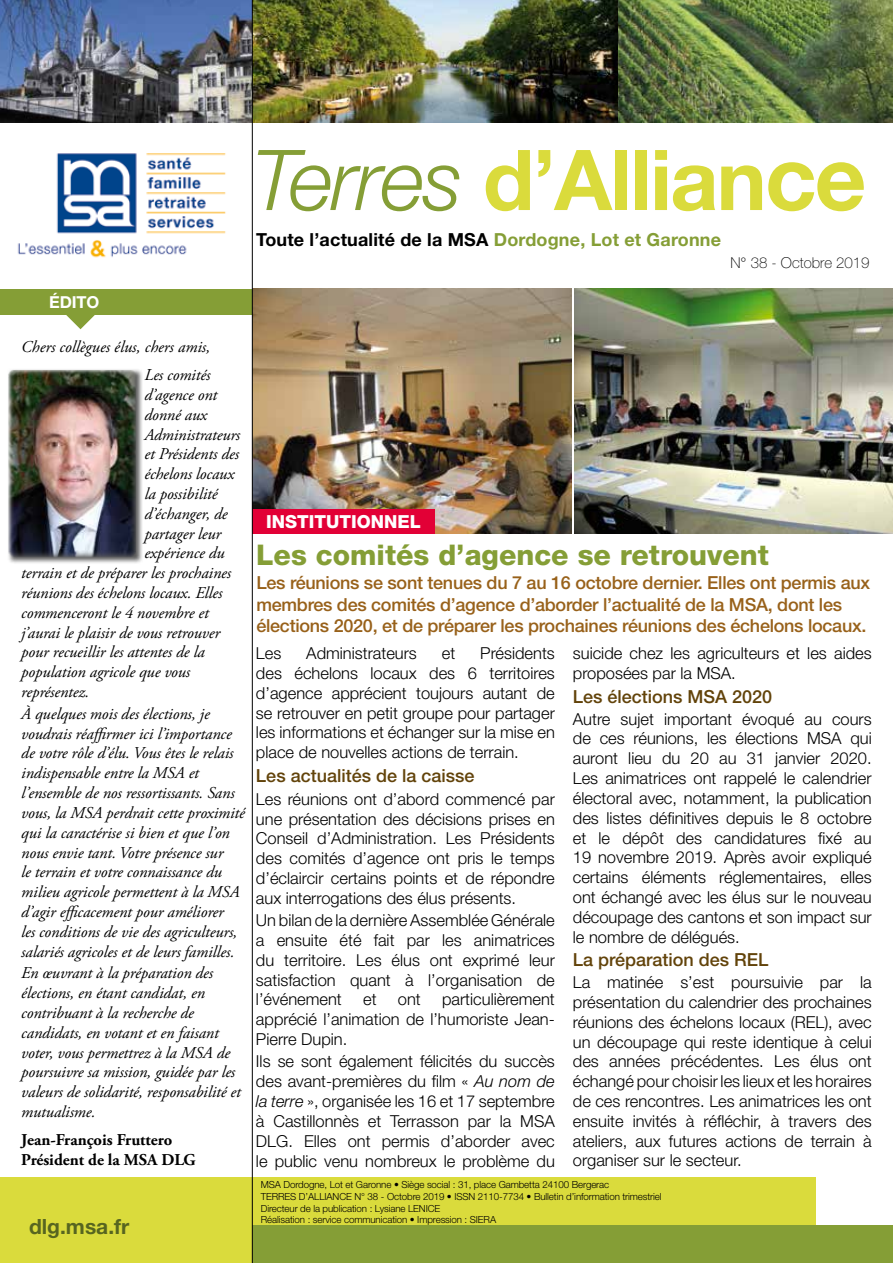
<style>
.page{position:relative;width:893px;height:1263px;background:#fff}
.page>*{position:absolute;margin:0;border:0;box-sizing:border-box;transform-origin:0 0}
.t1{font:700 84px "Helvetica Neue LT Std";letter-spacing:-.02em;color:#dadb3c}
.t2{font:800 28.5px "Helvetica Neue LT Std";color:#859e36}
.t3{font:700 21px "Helvetica Neue LT Std";color:#576520}
.t4{font:500 18px/21.6px "Helvetica Neue LT Std";letter-spacing:-.015em;color:#98611a}
.t5{font:500 18px "Helvetica Neue LT Std";color:#62430a}
.t6{font:700 18px "Helvetica Neue LT Std";letter-spacing:.01em;color:#000}
.t7{font:800 18px "Helvetica Neue LT Std";color:#fff}
.t8{font:300 16.5px/19.8px "Helvetica Neue LT Std";color:#000;text-align:justify}
.t9{font:italic 16.5px/19.8px "Adobe Garamond Pro";letter-spacing:-.005em;color:#000}
.t10{font:700 16.5px/19.8px "Adobe Garamond Pro";color:#000}
.t11{font:700 16.5px "Helvetica Neue LT Std";letter-spacing:-.01em;color:#fff}
.t12{font:100 15px "Helvetica Neue LT Std";color:#000}
.t13{font:300 9.75px/11.7px "Helvetica Neue LT Std";letter-spacing:-.01em;color:#000}
.s1{font-weight:300;font-style:italic;color:#859e36}
.s2{font-size:90px}
.s3{color:#859e36}
.s4{font-style:italic}
</style>
<div class="page">
<img style="left:253px;top:289px;width:318px;height:245px">
<img style="left:574px;top:289px;width:319px;height:245px">
<img style="left:0;top:0;width:252px;height:122px">
<img style="left:17px;top:153px;width:209px;height:105px">
<div style="left:0;top:1178px;width:816px;height:85px;background:#dadb3c"></div>
<div style="left:252px;top:1226px;width:641px;height:37px;background:#859e36"></div>
<div style="left:0;top:289px;width:252px;height:25px;background:#859e36"></div>
<svg style="left:66px;top:314px;width:29px;height:15px"></svg>
<img style="left:253px;top:0;width:365px;height:122px">
<div style="left:252px;top:509px;width:183px;height:25px;background:#e20036"></div>
<img style="left:618px;top:0;width:275px;height:122px">
<div style="left:7px;top:369px;width:136px;height:196px;background:#000;opacity:.65"></div>
<img style="left:9px;top:370px;width:127px;height:187px">
<hr style="left:252px;top:0;width:1px;height:1263px;background:#000">
<p class="t11" style="left:49px;top:291px;width:52px">ÉDITO</p>
<h1 class="t1" style="left:252px;top:128px;width:616px"><span class="s1">Terres</span> d’Allian<span class="s2">ce</span></h1>
<p class="t6" style="left:256px;top:228px;width:466px">Toute l’actualité de la MSA <span class="s3">Dordogne, Lot et Garonne</span></p>
<p class="t12" style="left:730px;top:254px;width:141px">N° 38 - Octobre 2019</p>
<p class="t9" style="left:21px;top:333px;width:191px;line-height:28.3px;text-align:right">Chers collègues élus, chers amis,<br>Les comités</p>
<p class="t9" style="left:144px;top:385px;width:74px">d’agence ont</p>
<p class="t9" style="left:144px;top:405px;width:64px">donné aux</p>
<p class="t9" style="left:144px;top:425px;width:97px">Administrateurs</p>
<p class="t9" style="left:144px;top:445px;width:96px">et Présidents des</p>
<p class="t9" style="left:144px;top:464px;width:91px">échelons locaux</p>
<p class="t9" style="left:144px;top:484px;width:75px">la possibilité</p>
<p class="t9" style="left:144px;top:504px;width:85px">d’échanger, de</p>
<p class="t9" style="left:144px;top:524px;width:78px">partager leur</p>
<p class="t9" style="left:144px;top:544px;width:82px">expérience du</p>
<p class="t9" style="left:21px;top:563px;width:211px">terrain et de préparer les prochaines</p>
<p class="t9" style="left:21px;top:583px;width:203px">réunions des échelons locaux. Elles</p>
<p class="t9" style="left:21px;top:603px;width:189px">commenceront le 4 novembre et</p>
<p class="t9" style="left:21px;top:623px;width:200px">j’aurai le plaisir de vous retrouver</p>
<p class="t9" style="left:21px;top:643px;width:185px">pour recueillir les attentes de la</p>
<p class="t9" style="left:21px;top:662px;width:171px">population agricole que vous</p>
<p class="t9" style="left:21px;top:682px;width:70px">représentez.</p>
<p class="t9" style="left:21px;top:704px;width:225px">À quelques mois des élections, je voudrais réaffirmer ici l’importance de votre rôle d’élu. Vous êtes le relais indispensable entre la MSA et l’ensemble de nos ressortissants. Sans vous, la MSA perdrait cette proximité qui la caractérise si bien et que l’on nous envie tant. Votre présence sur<br>le terrain et votre connaissance du milieu agricole permettent à la MSA d’agir efficacement pour améliorer<br>les conditions de vie des agriculteurs, salariés agricoles et de leurs familles.</p>
<p class="t9" style="left:21px;top:964px;width:221px">En œuvrant à la préparation des élections, en étant candidat, en contribuant à la recherche de candidats, en votant et en faisant voter, vous permettrez à la MSA de poursuivre sa mission, guidée par les valeurs de solidarité, responsabilité et mutualisme.</p>
<p class="t10" style="left:21px;top:1130px;width:176px">Jean-François Fruttero<br>Président de la MSA DLG</p>
<p class="t3" style="left:29px;top:1214px;width:102px">dlg.msa.fr</p>
<p class="t7" style="left:266px;top:511px;width:156px">institutionnel</p>
<h2 class="t2" style="left:256px;top:538px;width:514px">Les comités d’agence se retrouvent</h2>
<p class="t4" style="left:256px;top:572px;width:615px">Les réunions se sont tenues du 7 au 16 octobre dernier. Elles ont permis aux membres des comités d’agence d’aborder l’actualité de la MSA, dont les élections 2020, et de préparer les prochaines réunions des échelons locaux.</p>
<p class="t8" style="left:256px;top:643px;width:300px;text-indent:224px">Présidents des échelons locaux des 6 territoires d’agence apprécient toujours autant de se retrouver en petit groupe pour partager les informations et échanger sur la mise en place de nouvelles actions de terrain.</p>
<p class="t5" style="left:256px;top:765px;width:220px">Les actualités de la caisse</p>
<p class="t8" style="left:256px;top:789px;width:300px">Les réunions ont d’abord commencé par une présentation des décisions prises en Conseil d’Administration. Les Présidents des comités d’agence ont pris le temps d’éclaircir certains points et de répondre aux interrogations des élus présents.</p>
<p class="t8" style="left:256px;top:910px;width:300px">Un bilan de la dernière Assemblée Générale a ensuite été fait par les animatrices du territoire. Les élus ont exprimé leur satisfaction quant à l’organisation de l’événement</p>
<p class="t8" style="left:256px;top:643px;width:27px">Les</p>
<p class="t8" style="left:306px;top:643px;width:112px">Administrateurs</p>
<p class="t8" style="left:442px;top:643px;width:15px">et</p>
<p class="t8" style="left:256px;top:989px;width:300px;text-indent:186px">particulièrement apprécié l’animation de l’humoriste Jean-Pierre Dupin.</p>
<p class="t8" style="left:256px;top:1051px;width:300px">Ils se sont également félicités du succès des avant-premières du film « <span class="s4">Au nom de la terre</span> », organisée les 16 et 17 septembre à Castillonnès et Terrasson par la MSA DLG. Elles ont permis d’aborder avec le public venu nombreux le problème du</p>
<p class="t8" style="left:363px;top:989px;width:15px">et</p>
<p class="t8" style="left:398px;top:989px;width:24px">ont</p>
<p class="t8" style="left:573px;top:643px;width:300px">suicide chez les agriculteurs et les aides proposées par la MSA.</p>
<p class="t5" style="left:573px;top:686px;width:201px">Les élections MSA 2020</p>
<p class="t8" style="left:573px;top:708px;width:300px">Autre sujet important évoqué au cours de ces réunions, les élections MSA qui auront lieu du 20 au 31 janvier 2020.<br>Les animatrices ont rappelé le calendrier électoral avec, notamment, la publication des listes définitives depuis le 8 octobre et le dépôt des candidatures fixé au 19 novembre 2019. Après avoir expliqué certains éléments réglementaires, elles ont échangé avec les élus sur le nouveau découpage des cantons et son impact sur le nombre de délégués.</p>
<p class="t5" style="left:573px;top:949px;width:197px">La préparation des REL</p>
<p class="t8" style="left:573px;top:972px;width:300px">La matinée s’est poursuivie par la présentation du calendrier des prochaines réunions des échelons locaux (REL), avec un découpage qui reste identique à celui des années précédentes. Les élus ont échangé pour choisir les lieux et les horaires de ces rencontres. Les animatrices les ont ensuite invités à réfléchir, à travers des ateliers, aux futures actions de terrain à organiser sur le secteur.</p>
<p class="t13" style="left:261px;top:1178px;width:402px">MSA Dordogne, Lot et Garonne • Siège social : 31, place Gambetta 24100 Bergerac<br>TERRES D’ALLIANCE N° 38 - Octobre 2019 • ISSN 2110-7734 • Bulletin d’information trimestriel Directeur de la publication : Lysiane LENICE<br>Réalisation : service communication • Impression : SIERA</p>
</div>
